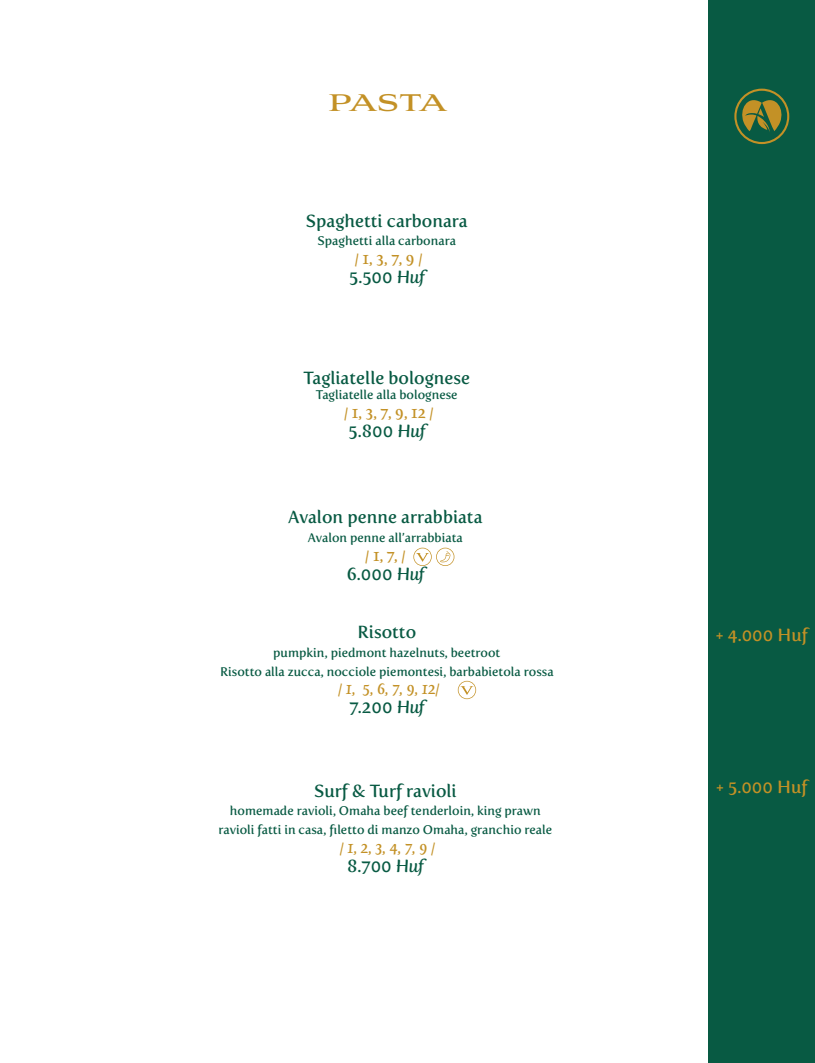
<style>
.page{position:relative;width:815px;height:1063px;background:#fff}
.page>*{position:absolute;margin:0;border:0;box-sizing:border-box;transform-origin:0 0}
.t1{font:700 30px "Aviano";letter-spacing:-.035em;color:#c39126}
.t2{font:17.5px "Fertigo Pro";color:#085a43}
.t3{font:17.5px "Fertigo Pro";color:#c39126}
.t4{font:15px "Fertigo Pro";color:#c39126}
.t5{font:15px "Fertigo Pro Script";color:#c39126}
.t6{font:12.5px "Fertigo Pro";color:#085a43}
.s1{font-family:"Fertigo Pro Script"}
</style>
<div class="page">
<hr style="left:0;top:0;width:1px;height:1063px;background:#085a43">
<div style="left:709px;top:0;width:106px;height:1063px;background:#085a43"></div>
<svg style="left:734px;top:89px;width:55px;height:55px"></svg>
<svg style="left:413px;top:548px;width:41px;height:18px"></svg>
<svg style="left:458px;top:681px;width:18px;height:18px"></svg>
<p class="t1" style="left:328px;top:88px;width:120px">PASTA</p>
<p class="t2" style="left:306px;top:210px;width:163px">Spaghetti carbonara</p>
<p class="t6" style="left:318px;top:234px;width:140px">Spaghetti alla carbonara</p>
<p class="t4" style="left:355px;top:250px;width:69px">/ 1, 3, 7, 9 /</p>
<p class="t2" style="left:349px;top:267px;width:77px">5.500 <span class="s1">Huf</span></p>
<p class="t2" style="left:304px;top:368px;width:168px">Tagliatelle bolognese</p>
<p class="t6" style="left:316px;top:387px;width:143px">Tagliatelle alla bolognese</p>
<p class="t4" style="left:344px;top:404px;width:91px">/ 1, 3, 7, 9, 12 /</p>
<p class="t2" style="left:349px;top:420px;width:79px">5.800 <span class="s1">Huf</span></p>
<p class="t2" style="left:288px;top:507px;width:196px">Avalon penne arrabbiata</p>
<p class="t6" style="left:308px;top:531px;width:156px">Avalon penne all’arrabbiata</p>
<p class="t4" style="left:365px;top:547px;width:42px">/ 1, 7, /</p>
<p class="t2" style="left:346px;top:563px;width:80px">6.000 <span class="s1">Huf</span></p>
<p class="t2" style="left:357px;top:622px;width:60px">Risotto</p>
<p class="t6" style="left:273px;top:645px;width:229px">pumpkin, piedmont hazelnuts, beetroot</p>
<p class="t6" style="left:220px;top:664px;width:335px">Risotto alla zucca, nocciole piemontesi, barbabietola rossa</p>
<p class="t5" style="left:338px;top:680px;width:103px">/ 1, 5, 6, 7, 9, 12/</p>
<p class="t2" style="left:349px;top:697px;width:77px">7.200 <span class="s1">Huf</span></p>
<p class="t2" style="left:314px;top:780px;width:144px">Surf &amp; Turf ravioli</p>
<p class="t6" style="left:230px;top:804px;width:312px">homemade ravioli, Omaha beef tenderloin, king prawn</p>
<p class="t6" style="left:219px;top:822px;width:335px">ravioli fatti in casa, filetto di manzo Omaha, granchio reale</p>
<p class="t5" style="left:340px;top:839px;width:97px">/ 1, 2, 3, 4, 7, 9 /</p>
<p class="t2" style="left:347px;top:855px;width:78px">8.700 <span class="s1">Huf</span></p>
<p class="t3" style="left:716px;top:625px;width:93px">+ 4.000 Huf</p>
<p class="t3" style="left:716px;top:777px;width:93px">+ 5.000 Huf</p>
</div>
